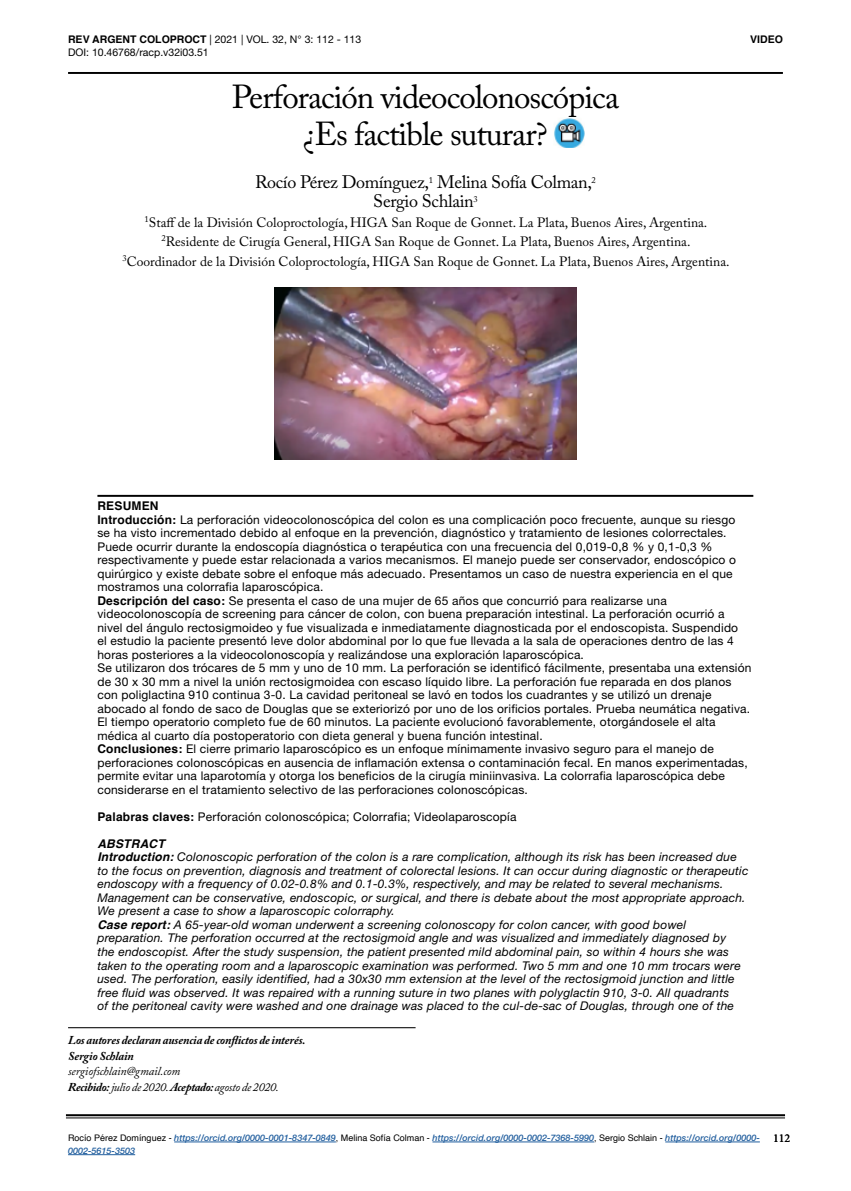
<style>
.page{position:relative;width:851px;height:1191px;background:#fff}
.page>*{position:absolute;margin:0;border:0;box-sizing:border-box;transform-origin:0 0}
.t1{font:33px/36px "Adobe Caslon Pro";letter-spacing:-.03em;color:#000;text-align:center}
.t2{font:18px/19.5px "Adobe Caslon Pro";letter-spacing:-.02em;color:#000;text-align:center}
.t3{font:13.5px/19.5px "Adobe Caslon Pro";color:#000;text-align:center}
.t4{font:12px/13.5px "Helvetica Neue LT Std";letter-spacing:.015em;color:#000}
.t5{font:italic 12px/13.5px "Helvetica Neue LT Std";letter-spacing:.015em;color:#000}
.t6{font:italic 12px/15.8px "Adobe Caslon Pro";letter-spacing:-.01em;color:#000}
.t7{font:italic 700 12px/15.8px "Adobe Caslon Pro";letter-spacing:-.005em;color:#000}
.t8{font:italic 700 12px "Helvetica";letter-spacing:.015em;color:#000}
.t9{font:700 12px "Helvetica";letter-spacing:.015em;color:#000}
.t10{font:10.5px "Helvetica Neue LT Std";color:#000}
.t11{font:700 10.5px "Helvetica";color:#000}
.t12{font:italic 500 9px/12.8px "Helvetica Neue LT Std";color:#215e9e}
.s1{font-family:"Helvetica";font-weight:700}
.s2{font-weight:700}
.s3{font-family:"Helvetica";font-weight:400;font-style:normal;color:#000}
.s4{font-family:"Minion Pro";font-weight:400;font-style:normal;font-size:12px;color:#000}
</style>
<div class="page">
<hr style="left:66px;top:1114px;width:718px;height:2px;background:#000">
<hr style="left:66px;top:1117px;width:718px;height:1px;background:#000">
<hr style="left:68px;top:72px;width:714px;height:2px;background:#000">
<hr style="left:174px;top:1141px;width:162px;height:1px;background:#215e9e">
<hr style="left:432px;top:1141px;width:162px;height:1px;background:#215e9e">
<hr style="left:665px;top:1141px;width:94px;height:1px;background:#215e9e">
<hr style="left:68px;top:1154px;width:67px;height:1px;background:#215e9e">
<img style="left:554px;top:118px;width:30px;height:29px">
<hr style="left:97px;top:495px;width:656px;height:2px;background:#000">
<hr style="left:68px;top:1027px;width:347px;height:1px;background:#000">
<img style="left:274px;top:288px;width:302px;height:171px">
<p class="t10" style="left:68px;top:33px;width:295px"><span class="s1">REV ARGENT COLOPROCT</span> | 2021 | VOL. 32, N° 3: 112 - 113</p>
<p class="t11" style="left:750px;top:31px;width:34px">VIDEO</p>
<p class="t10" style="left:68px;top:46px;width:142px">DOI: 10.46768/racp.v32i03.51</p>
<h1 class="t1" style="left:232px;top:79px;width:389px">Perforación videocolonoscópica ¿Es factible suturar?</h1>
<h2 class="t2" style="left:255px;top:172px;width:342px">Rocío Pérez Domínguez,<sup>1</sup> Melina Sofía Colman,<sup>2<br></sup>Sergio Schlain<sup>3</sup></h2>
<p class="t3" style="left:122px;top:212px;width:608px"><sup>1</sup>Staff de la División Coloproctología, HIGA San Roque de Gonnet. La Plata, Buenos Aires, Argentina.<br><sup>2</sup>Residente de Cirugía General, HIGA San Roque de Gonnet. La Plata, Buenos Aires, Argentina.<br><sup>3</sup>Coordinador de la División Coloproctología, HIGA San Roque de Gonnet. La Plata, Buenos Aires, Argentina.</p>
<p class="t9" style="left:97px;top:496px;width:63px">RESUMEN</p>
<p class="t4" style="left:97px;top:512px;width:655px"><span class="s1">Introducción:</span> La perforación videocolonoscópica del colon es una complicación poco frecuente, aunque su riesgo<br>se ha visto incrementado debido al enfoque en la prevención, diagnóstico y tratamiento de lesiones colorrectales.<br>Puede ocurrir durante la endoscopía diagnóstica o terapéutica con una frecuencia del 0,019-0,8 % y 0,1-0,3 % respectivamente y puede estar relacionada a varios mecanismos. El manejo puede ser conservador, endoscópico o quirúrgico y existe debate sobre el enfoque más adecuado. Presentamos un caso de nuestra experiencia en el que mostramos una colorrafia laparoscópica.<br><span class="s1">Descripción del caso:</span> Se presenta el caso de una mujer de 65 años que concurrió para realizarse una videocolonoscopía de screening para cáncer de colon, con buena preparación intestinal. La perforación ocurrió a nivel del ángulo rectosigmoideo y fue visualizada e inmediatamente diagnosticada por el endoscopista. Suspendido<br>el estudio la paciente presentó leve dolor abdominal por lo que fue llevada a la sala de operaciones dentro de las 4 horas posteriores a la videocolonoscopía y realizándose una exploración laparoscópica.<br>Se utilizaron dos trócares de 5 mm y uno de 10 mm. La perforación se identificó fácilmente, presentaba una extensión de 30 x 30 mm a nivel la unión rectosigmoidea con escaso líquido libre. La perforación fue reparada en dos planos con poliglactina 910 continua 3-0. La cavidad peritoneal se lavó en todos los cuadrantes y se utilizó un drenaje abocado al fondo de saco de Douglas que se exteriorizó por uno de los orificios portales. Prueba neumática negativa.<br>El tiempo operatorio completo fue de 60 minutos. La paciente evolucionó favorablemente, otorgándosele el alta médica al cuarto día postoperatorio con dieta general y buena función intestinal.<br><span class="s1">Conclusiones:</span> El cierre primario laparoscópico es un enfoque mínimamente invasivo seguro para el manejo de perforaciones colonoscópicas en ausencia de inflamación extensa o contaminación fecal. En manos experimentadas, permite evitar una laparotomía y otorga los beneficios de la cirugía miniinvasiva. La colorrafia laparoscópica debe considerarse en el tratamiento selectivo de las perforaciones colonoscópicas.</p>
<p class="t4" style="left:97px;top:809px;width:420px"><span class="s1">Palabras claves:</span> Perforación colonoscópica; Colorrafia; Videolaparoscopía</p>
<p class="t8" style="left:97px;top:834px;width:69px">ABSTRACT</p>
<p class="t5" style="left:97px;top:850px;width:652px"><span class="s1">Introduction:</span> Colonoscopic perforation of the colon is a rare complication, although its risk has been increased due to the focus on prevention, diagnosis and treatment of colorectal lesions. It can occur during diagnostic or therapeutic endoscopy with a frequency of 0.02-0.8% and 0.1-0.3%, respectively, and may be related to several mechanisms.<br>Management can be conservative, endoscopic, or surgical, and there is debate about the most appropriate approach.<br>We present a case to show a laparoscopic colorraphy.<br><span class="s1">Case report:</span> A 65-year-old woman underwent a screening colonoscopy for colon cancer, with good bowel preparation. The perforation occurred at the rectosigmoid angle and was visualized and immediately diagnosed by<br>the endoscopist. After the study suspension, the patient presented mild abdominal pain, so within 4 hours she was taken to the operating room and a laparoscopic examination was performed. Two 5 mm and one 10 mm trocars were used. The perforation, easily identified, had a 30x30 mm extension at the level of the rectosigmoid junction and little free fluid was observed. It was repaired with a running suture in two planes with polyglactin 910, 3-0. All quadrants<br>of the peritoneal cavity were washed and one drainage was placed to the cul-de-sac of Douglas, through one of the</p>
<p class="t7" style="left:68px;top:1032px;width:239px">Los autores declaran ausencia de conflictos de interés.<br>Sergio Schlain</p>
<p class="t6" style="left:68px;top:1063px;width:212px">sergiofschlain@gmail.com<br><span class="s2">Recibido:</span> julio de 2020. <span class="s2">Aceptado:</span> agosto de 2020.</p>
<p class="t12" style="left:68px;top:1131px;width:723px"><span class="s3">Rocío Pérez Domínguez -</span> https://orcid.org/0000-0001-8347-0849<span class="s3">, Melina Sofía Colman -</span> https://orcid.org/0000-0002-7368-5990<span class="s3">, Sergio Schlain -</span> https://orcid.org/0000- <span class="s4">112<br></span>0002-5615-3503</p>
</div>
